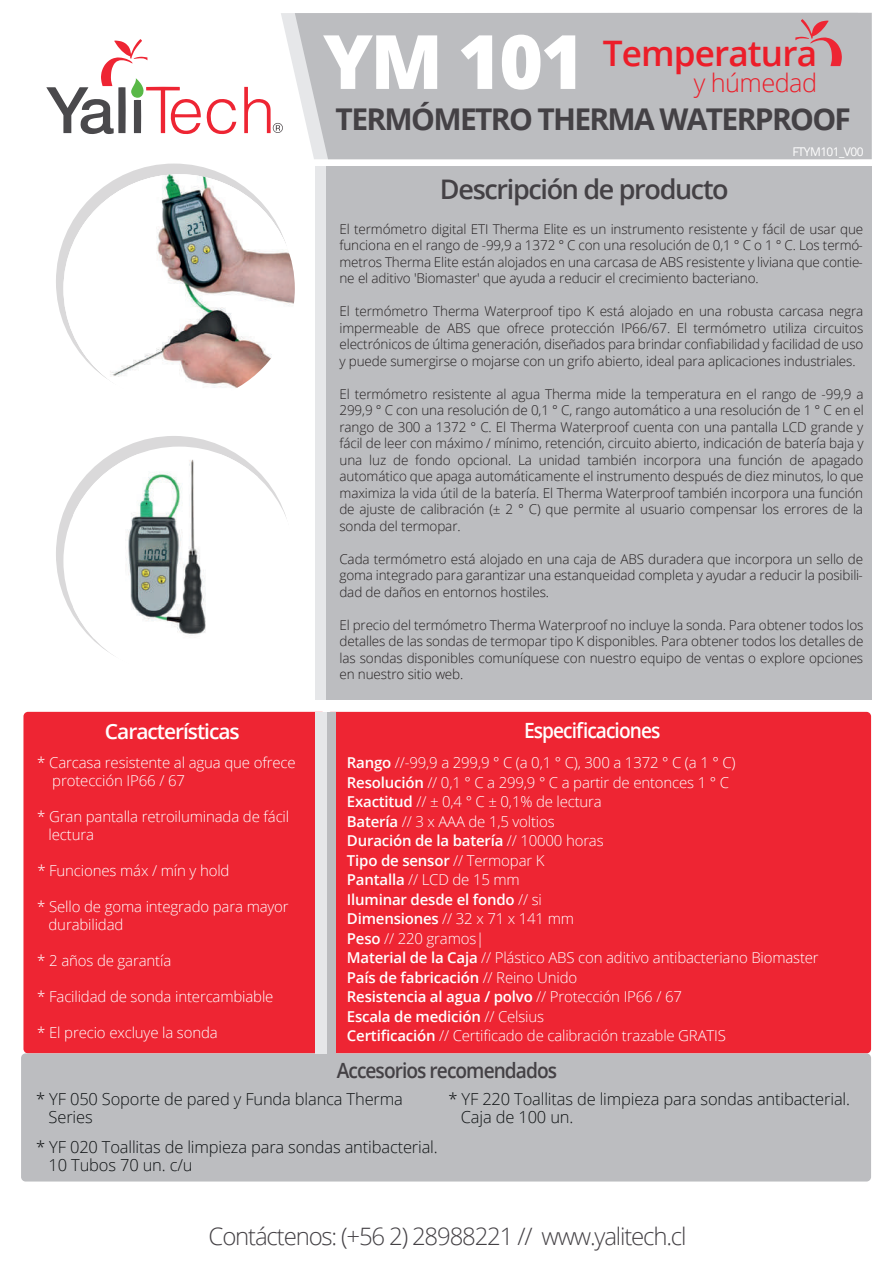
<style>
.page{position:relative;width:893px;height:1263px;background:#fff}
.page>*{position:absolute;margin:0;border:0;box-sizing:border-box;transform-origin:0 0}
.t1{font:800 75px "Open Sans";color:#fff}
.t2{font:600 35.1px "Open Sans";letter-spacing:-.025em;color:#ec1d29}
.t3{font:700 30px "Open Sans";letter-spacing:-.055em;color:#444145}
.t4{font:600 27px "Open Sans";letter-spacing:-.05em;color:#444145}
.t5{font:300 25.35px "Open Sans";letter-spacing:-.025em;color:#ec1d29}
.t6{font:300 24px "Open Sans";letter-spacing:-.05em;color:#444145}
.t7{font:600 21px "Open Sans";letter-spacing:-.05em;color:#444145;scale:.91 1}
.t8{font:600 21px "Open Sans";letter-spacing:-.05em;color:#fff;scale:.91 1}
.t9{font:600 21px "Open Sans";letter-spacing:-.05em;color:#fff}
.t10{font:300 16.5px/18px "Open Sans";letter-spacing:-.01em;color:#101315}
.t11{font:300 15px/19.5px "Open Sans";letter-spacing:-.01em;color:#fff}
.t12{font:300 13.5px/16.5px "Open Sans";letter-spacing:-.01em;color:#231f20;text-align:justify}
.t13{font:12px "Open Sans";letter-spacing:-.05em;color:#fff}
.s1{font-weight:600}
</style>
<div class="page">
<div style="left:315px;top:166px;width:555px;height:533px;background:#e6e7e9"></div>
<div style="left:327px;top:166px;width:545px;height:533px;background:#bcbdc0"></div>
<svg style="left:281px;top:13px;width:14px;height:61px"></svg>
<div style="left:295px;top:13px;width:577px;height:146px;background:#bcbdc0"></div>
<div style="left:23px;top:712px;width:303px;height:341px;background:#ee2533;border-radius:5px"></div>
<div style="left:326px;top:712px;width:545px;height:341px;background:#ee2533;border-radius:5px"></div>
<div style="left:21px;top:1053px;width:850px;height:128px;background:#bcbdc0;border-radius:5px"></div>
<div style="left:315px;top:712px;width:16px;height:341px;background:#e6e7e9"></div>
<div style="left:327px;top:712px;width:9px;height:341px;background:#bcbdc0"></div>
<svg style="left:207px;top:99px;width:29px;height:35px"></svg>
<svg style="left:46px;top:39px;width:155px;height:95px"></svg>
<svg style="left:244px;top:87px;width:39px;height:46px"></svg>
<svg style="left:795px;top:19px;width:47px;height:47px;background:#c69ba1"></svg>
<svg style="left:63px;top:208px;width:19px;height:147px"></svg>
<img style="left:82px;top:174px;width:213px;height:214px">
<div style="left:56px;top:436px;width:236px;height:236px;background:#dad9da;border-radius:50%"></div>
<div style="left:63px;top:447px;width:229px;height:225px;background:#fff"></div>
<img style="left:73px;top:454px;width:185px;height:184px">
<h1 class="t1" style="left:323px;top:5px;width:263px">YM 101</h1>
<h2 class="t2" style="left:603px;top:30px;width:216px">Temperatura</h2>
<h3 class="t5" style="left:694px;top:65px;width:125px">y húmedad</h3>
<h3 class="t3" style="left:336px;top:97px;width:517px">TERMÓMETRO THERMA WATERPROOF</h3>
<h3 class="t4" style="left:440px;top:171px;width:290px">Descripción de producto</h3>
<p class="t13" style="left:792px;top:143px;width:73px">FTYM101_V00</p>
<h3 class="t9" style="left:105px;top:716px;width:136px">Características</h3>
<p class="t11" style="left:52px;top:753px;width:245px;line-height:18px;text-indent:-15px">* Carcasa resistente al agua que ofrece protección IP66 / 67</p>
<p class="t11" style="left:49px;top:807px;width:242px;line-height:18px;text-indent:-11px">* Gran pantalla retroiluminada de fácil lectura</p>
<p class="t11" style="left:37px;top:860px;width:194px">* Funciones máx / mín y hold</p>
<p class="t11" style="left:49px;top:897px;width:242px;line-height:18px;text-indent:-11px">* Sello de goma integrado para mayor durabilidad</p>
<p class="t11" style="left:37px;top:950px;width:136px">* 2 años de garantía</p>
<p class="t11" style="left:37px;top:986px;width:238px">* Facilidad de sonda intercambiable</p>
<p class="t11" style="left:37px;top:1022px;width:182px">* El precio excluye la sonda</p>
<p class="t12" style="left:339px;top:220px;width:525px">El termómetro digital ETI Therma Elite es un instrumento resistente y fácil de usar que funciona en el rango de -99,9 a 1372 ° C con una resolución de 0,1 ° C o 1 ° C. Los termó&shy;metros Therma Elite están alojados en una carcasa de ABS resistente y liviana que contie&shy;ne el aditivo 'Biomaster' que ayuda a reducir el crecimiento bacteriano.</p>
<p class="t12" style="left:339px;top:303px;width:525px">El termómetro Therma Waterproof tipo K está alojado en una robusta carcasa negra impermeable de ABS que ofrece protección IP66/67. El termómetro utiliza circuitos electrónicos de última generación, diseñados para brindar confiabilidad y facilidad de uso y puede sumergirse o mojarse con un grifo abierto, ideal para aplicaciones industriales.</p>
<p class="t12" style="left:339px;top:385px;width:526px">El termómetro resistente al agua Therma mide la temperatura en el rango de -99,9 a 299,9 ° C con una resolución de 0,1 ° C, rango automático a una resolución de 1 ° C en el rango de 300 a 1372 ° C. El Therma Waterproof cuenta con una pantalla LCD grande y fácil de leer con máximo / mínimo, retención, circuito abierto, indicación de batería baja y una luz de fondo opcional. La unidad también incorpora una función de apagado automático que apaga automáticamente el instrumento después de diez minutos, lo que maximiza la vida útil de la batería. El Therma Waterproof también incorpora una función de ajuste de calibración (± 2 ° C) que permite al usuario compensar los errores de la sonda del termopar.</p>
<p class="t12" style="left:339px;top:550px;width:525px">Cada termómetro está alojado en una caja de ABS duradera que incorpora un sello de goma integrado para garantizar una estanqueidad completa y ayudar a reducir la posibili&shy;dad de daños en entornos hostiles.</p>
<p class="t12" style="left:339px;top:616px;width:526px">El precio del termómetro Therma Waterproof no incluye la sonda. Para obtener todos los detalles de las sondas de termopar tipo K disponibles. Para obtener todos los detalles de las sondas disponibles comuníquese con nuestro equipo de ventas o explore opciones en nuestro sitio web.</p>
<h3 class="t8" style="left:524px;top:716px;width:151px">Especificaciones</h3>
<p class="t11" style="left:347px;top:752px;width:473px"><span class="s1">Rango</span> //-99,9 a 299,9 ° C (a 0,1 ° C), 300 a 1372 ° C (a 1 ° C)<br><span class="s1">Resolución</span> // 0,1 ° C a 299,9 ° C a partir de entonces 1 ° C<br><span class="s1">Exactitud</span> // ± 0,4 ° C ± 0,1% de lectura<br><span class="s1">Batería</span> // 3 x AAA de 1,5 voltios<br><span class="s1">Duración de la batería</span> // 10000 horas<br><span class="s1">Tipo de sensor</span> // Termopar K<br><span class="s1">Pantalla</span> // LCD de 15 mm<br><span class="s1">Iluminar desde el fondo</span> // si<br><span class="s1">Dimensiones</span> // 32 x 71 x 141 mm<br><span class="s1">Peso</span> // 220 gramos|<br><span class="s1">Material de la Caja</span> // Plástico ABS con aditivo antibacteriano Biomaster <span class="s1">País de fabricación</span> // Reino Unido<br><span class="s1">Resistencia al agua / polvo</span> // Protección IP66 / 67<br><span class="s1">Escala de medición</span> // Celsius<br><span class="s1">Certificación</span> // Certificado de calibración trazable GRATIS</p>
<h3 class="t7" style="left:337px;top:1056px;width:244px">Accesorios recomendados</h3>
<p class="t10" style="left:49px;top:1090px;width:356px;text-indent:-12px">* YF 050 Soporte de pared y Funda blanca Therma<br>Series</p>
<p class="t10" style="left:49px;top:1137px;width:391px;text-indent:-12px">* YF 020 Toallitas de limpieza para sondas antibacterial.<br>10 Tubos 70 un. c/u</p>
<p class="t10" style="left:461px;top:1090px;width:391px;text-indent:-12px">* YF 220 Toallitas de limpieza para sondas antibacterial.<br>Caja de 100 un.</p>
<h3 class="t6" style="left:209px;top:1219px;width:479px">Contáctenos: (+56 2) 28988221 // www.yalitech.cl</h3>
</div>
